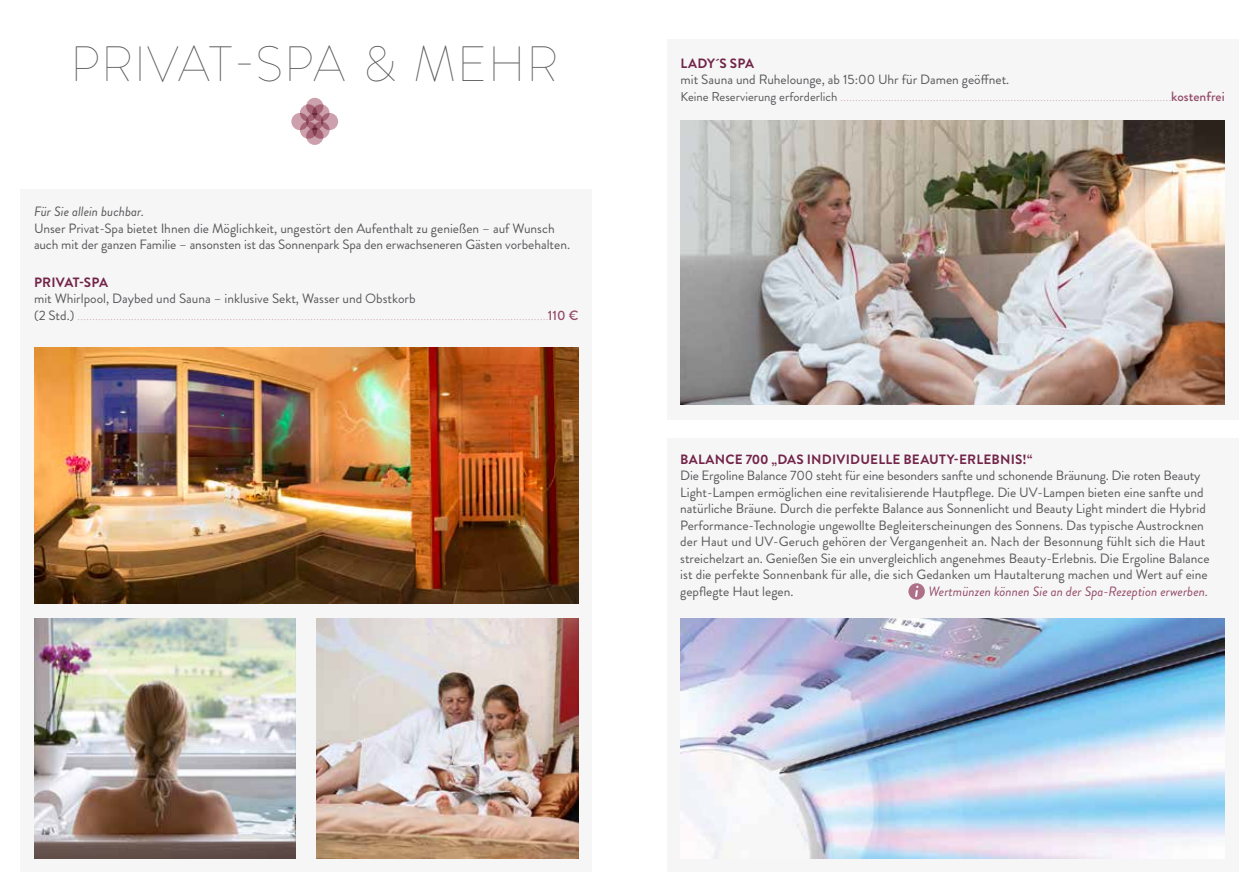
<style>
.page{position:relative;width:1259px;height:893px;background:#fff}
.page>*{position:absolute;margin:0;border:0;box-sizing:border-box;transform-origin:0 0}
.t1{font:100 49.5px "Brandon Grotesque";letter-spacing:.02em;color:#58585b}
.t2{font:13.5px/16.5px "Brandon Grotesque";color:#58585b}
.t3{font:300 13.5px/16.5px "Brandon Grotesque";color:#cda1ad}
.t4{font:700 13.5px "Brandon Grotesque";letter-spacing:.015em;color:#722449}
.t5{font:italic 13.5px "Brandon Grotesque";color:#954c6a}
.t6{font:italic 13.5px "Brandon Grotesque";color:#58585b}
.s1{font-weight:400;color:#58585b}
.s2{font-weight:500;color:#954c6a}
.s3{font-weight:400;font-size:12.75px;color:#58585b}
</style>
<div class="page">
<div style="left:667px;top:438px;width:571px;height:434px;background:#f6f6f6"></div>
<div style="left:667px;top:39px;width:571px;height:381px;background:#f6f6f6"></div>
<div style="left:21px;top:189px;width:571px;height:683px;background:#f6f6f6"></div>
<img style="left:34px;top:619px;width:262px;height:240px">
<img style="left:680px;top:120px;width:545px;height:285px">
<img style="left:680px;top:619px;width:544px;height:240px">
<div style="left:291px;top:113px;width:17px;height:17px;background:#cda0ae;border-radius:50%"></div>
<div style="left:321px;top:113px;width:17px;height:17px;background:#cda0ae;border-radius:50%"></div>
<div style="left:306px;top:98px;width:17px;height:17px;background:#cda0ae;border-radius:50%"></div>
<div style="left:306px;top:128px;width:17px;height:17px;background:#cda0ae;border-radius:50%"></div>
<svg style="left:300px;top:104px;width:17px;height:18px"></svg>
<svg style="left:312px;top:104px;width:17px;height:18px"></svg>
<svg style="left:312px;top:122px;width:17px;height:17px"></svg>
<svg style="left:300px;top:122px;width:17px;height:17px"></svg>
<svg style="left:306px;top:113px;width:17px;height:17px"></svg>
<img style="left:317px;top:619px;width:261px;height:240px">
<img style="left:34px;top:347px;width:544px;height:256px">
<div style="left:908px;top:583px;width:17px;height:17px;background:#ae6f88;border-radius:50%"></div>
<svg style="left:915px;top:586px;width:3px;height:11px"></svg>
<h1 class="t1" style="left:71px;top:31px;width:489px">PRIVAT-SPA &amp; MEHR</h1>
<p class="t6" style="left:34px;top:202px;width:112px">Für Sie allein buchbar.</p>
<p class="t2" style="left:34px;top:220px;width:537px">Unser Privat-Spa bietet Ihnen die Möglichkeit, ungestört den Aufenthalt zu genießen – auf Wunsch auch mit der ganzen Familie – ansonsten ist das Sonnenpark Spa den erwachseneren Gästen vorbehalten.</p>
<p class="t4" style="left:34px;top:272px;width:75px">PRIVAT-SPA</p>
<p class="t3" style="left:34px;top:290px;width:546px"><span class="s1">mit Whirlpool, Daybed und Sauna – inklusive Sekt, Wasser und Obstkorb<br>(2 Std.)</span> ..............................................................................................................................................................<span class="s2">110 €</span></p>
<p class="t4" style="left:680px;top:54px;width:75px">LADY´S SPA</p>
<p class="t3" style="left:680px;top:71px;width:546px"><span class="s1">mit Sauna und Ruhelounge, ab 15:00 Uhr für Damen geöffnet.<br></span><span class="s3">Keine Reservierung erforderlich</span> ...............................................................................................................<span class="s2">kostenfrei</span></p>
<p class="t4" style="left:680px;top:450px;width:353px">BALANCE 700 „DAS INDIVIDUELLE BEAUTY-ERLEBNIS!“</p>
<p class="t2" style="left:680px;top:467px;width:531px">Die Ergoline Balance 700 steht für eine besonders sanfte und schonende Bräunung. Die roten Beauty Light-Lampen ermöglichen eine revitalisierende Hautpflege. Die UV-Lampen bieten eine sanfte und natürliche Bräune. Durch die perfekte Balance aus Sonnenlicht und Beauty Light mindert die Hybrid Performance-Technologie ungewollte Begleiterscheinungen des Sonnens. Das typische Austrocknen der Haut und UV-Geruch gehören der Vergangenheit an. Nach der Besonnung fühlt sich die Haut streichelzart an. Genießen Sie ein unvergleichlich angenehmes Beauty-Erlebnis. Die Ergoline Balance ist die perfekte Sonnenbank für alle, die sich Gedanken um Hautalterung machen und Wert auf eine gepflegte Haut legen.</p>
<p class="t5" style="left:928px;top:582px;width:281px">Wertmünzen können Sie an der Spa-Rezeption erwerben.</p>
</div>
